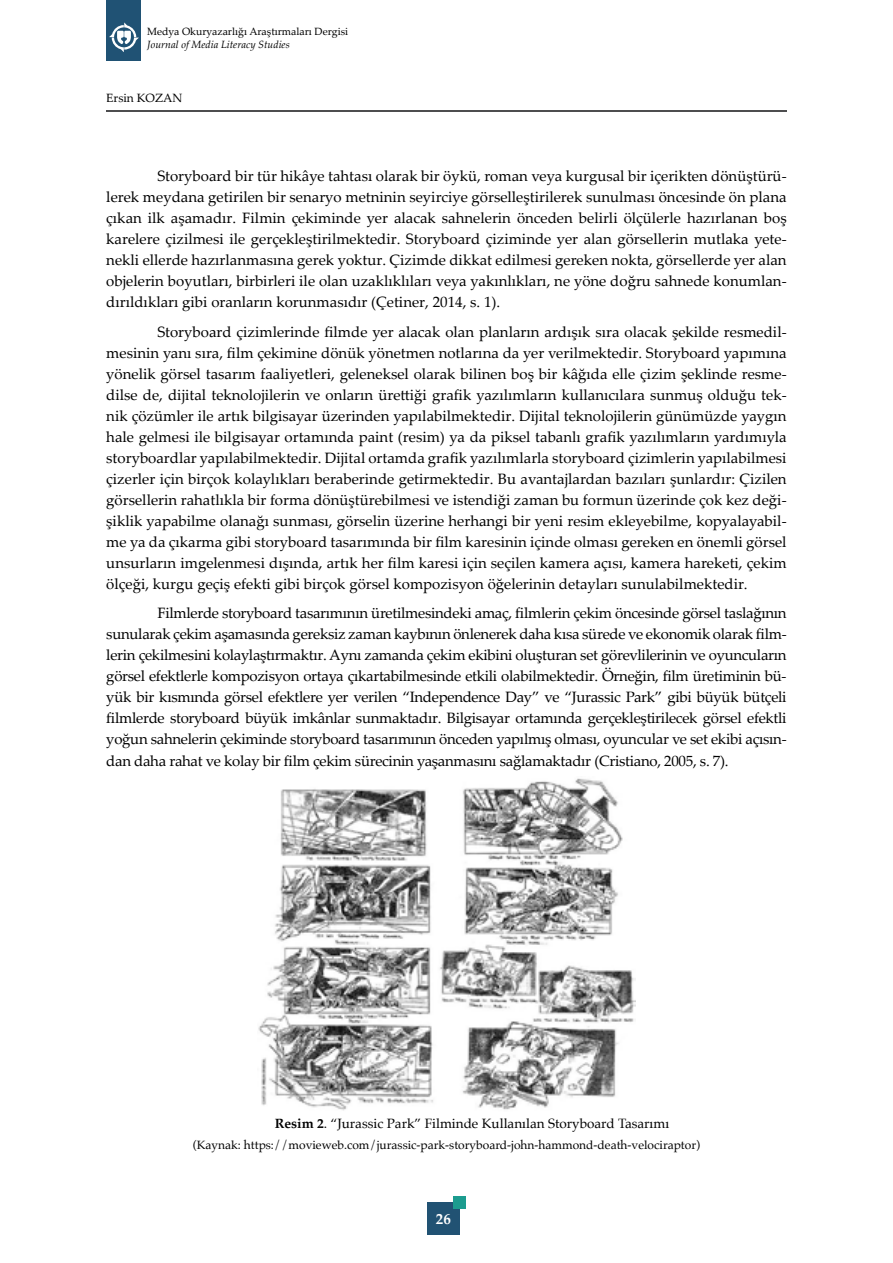
<style>
.page{position:relative;width:893px;height:1263px;background:#fff}
.page>*{position:absolute;margin:0;border:0;box-sizing:border-box;transform-origin:0 0}
.t1{font:15px/21px "Palatino Linotype";color:#000;text-align:justify}
.t2{font:700 15px "Palatino Linotype";color:#fff}
.t3{font:13.5px "Palatino";color:#000}
.t4{font:12px "Palatino";color:#000}
.t5{font:12px "Palatino Linotype";color:#000}
.t6{font:10.5px "Palatino Linotype";color:#000}
.t7{font:italic 10.5px "Palatino Linotype";color:#000}
.s1{font-weight:700}
</style>
<div class="page">
<hr style="left:106px;top:111px;width:681px;height:1px;background:#4d4d4f">
<div style="left:427px;top:1202px;width:32px;height:32px;background:#215273"></div>
<div style="left:453px;top:1196px;width:13px;height:12px;background:#1c9c8f"></div>
<div style="left:106px;top:0;width:35px;height:60px;background:#205274"></div>
<svg style="left:109px;top:23px;width:30px;height:29px"></svg>
<img style="left:258px;top:778px;width:377px;height:333px">
<p class="t6" style="left:147px;top:24px;width:203px">Medya Okuryazarlığı Araştırmaları Dergisi</p>
<p class="t7" style="left:147px;top:37px;width:144px">Journal of Media Literacy Studies</p>
<p class="t5" style="left:106px;top:89px;width:78px">Ersin KOZAN</p>
<p class="t1" style="left:106px;top:165px;width:682px;text-indent:51px">Storyboard bir tür hikâye tahtası olarak bir öykü, roman veya kurgusal bir içerikten dönüştürü&shy;lerek meydana getirilen bir senaryo metninin seyirciye görselleştirilerek sunulması öncesinde ön plana çıkan ilk aşamadır. Filmin çekiminde yer alacak sahnelerin önceden belirli ölçülerle hazırlanan boş karelere çizilmesi ile gerçekleştirilmektedir. Storyboard çiziminde yer alan görsellerin mutlaka yete&shy;nekli ellerde hazırlanmasına gerek yoktur. Çizimde dikkat edilmesi gereken nokta, görsellerde yer alan objelerin boyutları, birbirleri ile olan uzaklıklıları veya yakınlıkları, ne yöne doğru sahnede konumlan&shy;dırıldıkları gibi oranların korunmasıdır (Çetiner, 2014, s. 1).</p>
<p class="t1" style="left:106px;top:320px;width:682px;text-indent:51px">Storyboard çizimlerinde filmde yer alacak olan planların ardışık sıra olacak şekilde resmedil&shy;mesinin yanı sıra, film çekimine dönük yönetmen notlarına da yer verilmektedir. Storyboard yapımına yönelik görsel tasarım faaliyetleri, geleneksel olarak bilinen boş bir kâğıda elle çizim şeklinde resme&shy;dilse de, dijital teknolojilerin ve onların ürettiği grafik yazılımların kullanıcılara sunmuş olduğu tek&shy;nik çözümler ile artık bilgisayar üzerinden yapılabilmektedir. Dijital teknolojilerin günümüzde yaygın hale gelmesi ile bilgisayar ortamında paint (resim) ya da piksel tabanlı grafik yazılımların yardımıyla storyboardlar yapılabilmektedir. Dijital ortamda grafik yazılımlarla storyboard çizimlerin yapılabilmesi çizerler için birçok kolaylıkları beraberinde getirmektedir. Bu avantajlardan bazıları şunlardır: Çizilen görsellerin rahatlıkla bir forma dönüştürebilmesi ve istendiği zaman bu formun üzerinde çok kez deği&shy;şiklik yapabilme olanağı sunması, görselin üzerine herhangi bir yeni resim ekleyebilme, kopyalayabil&shy;me ya da çıkarma gibi storyboard tasarımında bir film karesinin içinde olması gereken en önemli görsel unsurların imgelenmesi dışında, artık her film karesi için seçilen kamera açısı, kamera hareketi, çekim ölçeği, kurgu geçiş efekti gibi birçok görsel kompozisyon öğelerinin detayları sunulabilmektedir.</p>
<p class="t1" style="left:106px;top:602px;width:682px;text-indent:51px">Filmlerde storyboard tasarımının üretilmesindeki amaç, filmlerin çekim öncesinde görsel taslağının sunularak çekim aşamasında gereksiz zaman kaybının önlenerek daha kısa sürede ve ekonomik olarak film&shy;lerin çekilmesini kolaylaştırmaktır. Aynı zamanda çekim ekibini oluşturan set görevlilerinin ve oyuncuların görsel efektlerle kompozisyon ortaya çıkartabilmesinde etkili olabilmektedir. Örneğin, film üretiminin bü&shy;yük bir kısmında görsel efektlere yer verilen “Independence Day” ve “Jurassic Park” gibi büyük bütçeli filmlerde storyboard büyük imkânlar sunmaktadır. Bilgisayar ortamında gerçekleştirilecek görsel efektli yoğun sahnelerin çekiminde storyboard tasarımının önceden yapılmış olması, oyuncular ve set ekibi açısın&shy;dan daha rahat ve kolay bir film çekim sürecinin yaşanmasını sağlamaktadır (Cristiano, 2005, s. 7).</p>
<p class="t3" style="left:275px;top:1112px;width:396px"><span class="s1">Resim 2</span>. “Jurassic Park” Filminde Kullanılan Storyboard Tasarımı</p>
<p class="t4" style="left:193px;top:1135px;width:509px">(Kaynak: https://movieweb.com/jurassic-park-storyboard-john-hammond-death-velociraptor)</p>
<p class="t2" style="left:436px;top:1208px;width:16px">26</p>
</div>
